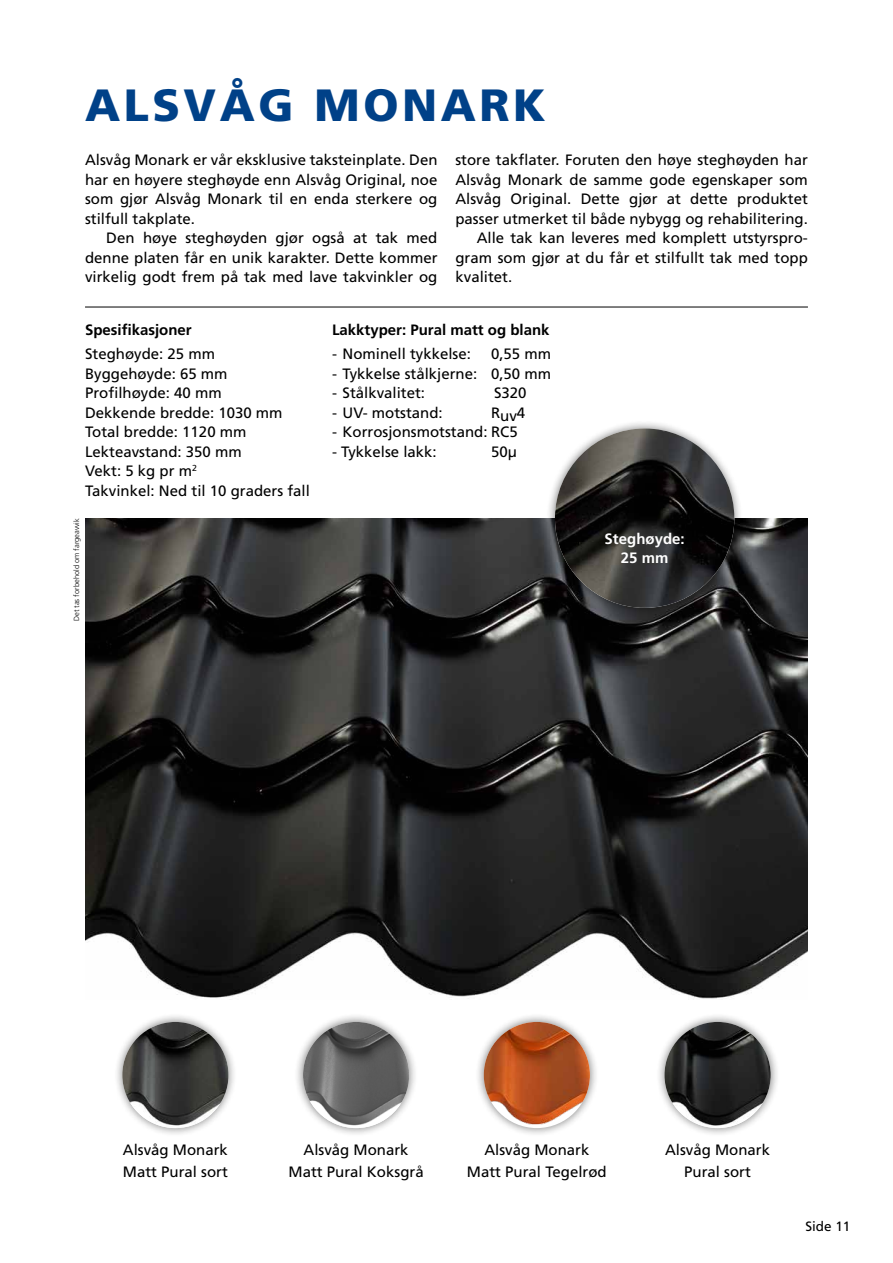
<style>
.page{position:relative;width:893px;height:1263px;background:#fff}
.page>*{position:absolute;margin:0;border:0;box-sizing:border-box;transform-origin:0 0}
.t1{font:900 45.15px "Frutiger";letter-spacing:.08em;color:#004188}
.t2{font:15px/19.5px "Frutiger";color:#000;text-align:center}
.t3{font:700 15px "Frutiger";color:#000}
.t4{font:700 15px/19.5px "Frutiger";color:#fff;text-align:center}
.t5{font:13.5px "Frutiger";color:#000}
.t6{font:300 7.5px "Frutiger";color:#000}
</style>
<div class="page">
<img style="left:85px;top:518px;width:723px;height:481px">
<div style="left:113px;top:1013px;width:125px;height:124px;background:#000;opacity:.5"></div>
<img style="left:122px;top:1022px;width:106px;height:106px;border-radius:53px">
<div style="left:546px;top:419px;width:198px;height:198px;background:#000;opacity:.5"></div>
<img style="left:555px;top:428px;width:179px;height:180px;border-radius:90px">
<div style="left:294px;top:1013px;width:124px;height:124px;background:#000;opacity:.5"></div>
<img style="left:303px;top:1022px;width:106px;height:106px;border-radius:53px">
<div style="left:475px;top:1013px;width:124px;height:124px;background:#000;opacity:.5"></div>
<img style="left:484px;top:1022px;width:106px;height:106px;border-radius:53px">
<div style="left:655px;top:1013px;width:125px;height:124px;background:#000;opacity:.5"></div>
<img style="left:664px;top:1022px;width:107px;height:106px;border-radius:53px">
<hr style="left:85px;top:307px;width:723px;height:1px;background:#000">
<h1 class="t1" style="left:85px;top:78px;width:462px">ALSVÅG MONARK</h1>
<p class="t2" style="left:85px;top:150px;width:354px;text-align:justify">Alsvåg Monark er vår eksklusive taksteinplate. Den har en høyere steghøyde enn Alsvåg Original, noe som gjør Alsvåg Monark til en enda sterkere og stilfull takplate.</p>
<p class="t2" style="left:85px;top:228px;width:354px;text-align:justify;text-indent:21px">Den høye steghøyden gjør også at tak med denne platen får en unik karakter. Dette kommer virkelig godt frem på tak med lave takvinkler og</p>
<p class="t2" style="left:455px;top:150px;width:354px">store takflater. Foruten den høye steghøyden har</p>
<p class="t2" style="left:455px;top:170px;width:354px">Alsvåg Monark de samme gode egenskaper som</p>
<p class="t2" style="left:455px;top:189px;width:354px">Alsvåg Original. Dette gjør at dette produktet</p>
<p class="t2" style="left:455px;top:209px;width:354px">passer utmerket til både nybygg og rehabilitering.</p>
<p class="t2" style="left:477px;top:228px;width:333px">Alle tak kan leveres med komplett utstyrspro-</p>
<p class="t2" style="left:455px;top:248px;width:354px">gram som gjør at du får et stilfullt tak med topp</p>
<p class="t2" style="left:455px;top:267px;width:58px">kvalitet.</p>
<p class="t3" style="left:85px;top:321px;width:108px">Spesifikasjoner</p>
<p class="t2" style="left:85px;top:344px;width:226px;text-align:left">Steghøyde: 25 mm<br>Byggehøyde: 65 mm<br>Profilhøyde: 40 mm<br>Dekkende bredde: 1030 mm<br>Total bredde: 1120 mm<br>Lekteavstand: 350 mm<br>Vekt: 5 kg pr m<sup>2<br></sup>Takvinkel: Ned til 10 graders fall</p>
<p class="t6" style="left:72px;top:621px;width:104px;rotate:-90deg">Det tas forbehold om fargeavvik</p>
<p class="t3" style="left:332px;top:321px;width:219px">Lakktyper: Pural matt og blank</p>
<p class="t2" style="left:332px;top:344px;width:140px">- Nominell tykkelse:</p>
<p class="t2" style="left:491px;top:344px;width:62px">0,55 mm</p>
<p class="t2" style="left:332px;top:364px;width:221px">- Tykkelse stålkjerne: 0,50 mm</p>
<p class="t2" style="left:332px;top:383px;width:95px">- Stålkvalitet:</p>
<p class="t2" style="left:494px;top:383px;width:34px">S320</p>
<p class="t2" style="left:332px;top:403px;width:112px">- UV- motstand:</p>
<p class="t2" style="left:491px;top:404px;width:36px">Ruv4</p>
<p class="t2" style="left:332px;top:422px;width:187px">- Korrosjonsmotstand: RC5</p>
<p class="t2" style="left:332px;top:442px;width:106px">- Tykkelse lakk:</p>
<p class="t2" style="left:491px;top:442px;width:27px">50µ</p>
<p class="t4" style="left:605px;top:529px;width:82px">Steghøyde:<br>25 mm</p>
<p class="t2" style="left:123px;top:1138px;width:107px;line-height:22.5px;text-align:left">Alsvåg Monark<br>Matt Pural sort</p>
<p class="t2" style="left:289px;top:1138px;width:137px;line-height:22.5px">Alsvåg Monark<br>Matt Pural Koksgrå</p>
<p class="t2" style="left:467px;top:1138px;width:141px;line-height:22.5px">Alsvåg Monark<br>Matt Pural Tegelrød</p>
<p class="t2" style="left:665px;top:1138px;width:107px;line-height:22.5px">Alsvåg Monark<br>Pural sort</p>
<p class="t5" style="left:805px;top:1218px;width:47px">Side 11</p>
</div>
